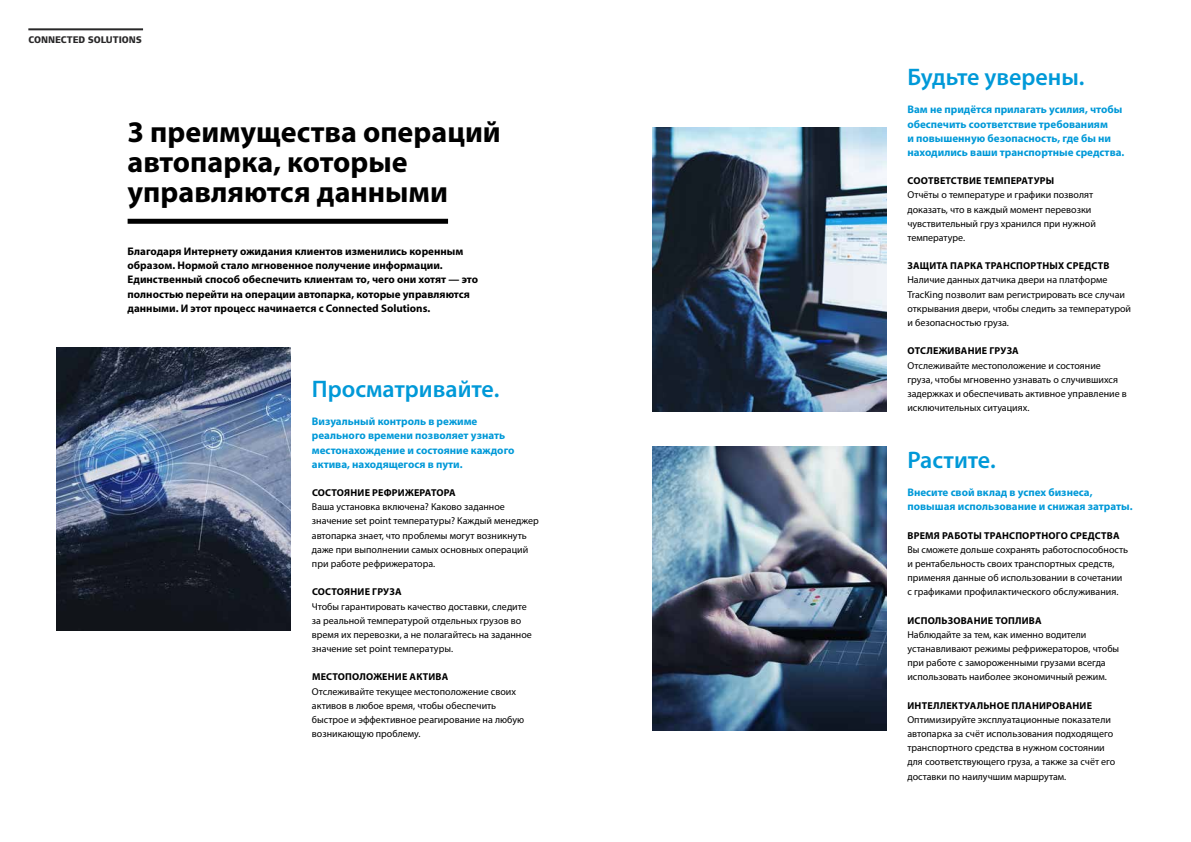
<style>
.page{position:relative;width:1191px;height:842px;background:#fff}
.page>*{position:absolute;margin:0;border:0;box-sizing:border-box;transform-origin:0 0}
.t1{font:700 30px/30px "Myriad Pro";color:#000}
.t2{font:600 24px "Myriad Pro";color:#0099d8}
.t3{font:700 11px/14.2px "Myriad Pro";color:#0099d8}
.t4{font:700 11px/14.2px "Myriad Pro";color:#000}
.t5{font:10px/14.2px "Myriad Pro";color:#000}
.t6{font:700 10px "Myriad Pro";letter-spacing:.02em;color:#000}
.t7{font:800 10px "Foundry Form Sans";color:#292829}
</style>
<div class="page">
<hr style="left:28px;top:28px;width:115px;height:2px;background:#292829">
<div style="left:128px;top:219px;width:320px;height:5px;background:#000"></div>
<img style="left:57px;top:347px;width:234px;height:284px">
<img style="left:652px;top:446px;width:234px;height:284px">
<img style="left:652px;top:128px;width:234px;height:283px">
<p class="t7" style="left:28px;top:34px;width:115px">CONNECTED SOLUTIONS</p>
<h1 class="t1" style="left:128px;top:116px;width:375px">3 преимущества операций автопарка, которые управляются данными</h1>
<p class="t4" style="left:128px;top:244px;width:352px">Благодаря Интернету ожидания клиентов изменились коренным образом. Нормой стало мгновенное получение информации.<br>Единственный способ обеспечить клиентам то, чего они хотят — это полностью перейти на операции автопарка, которые управляются данными. И этот процесс начинается с Connected Solutions.</p>
<h2 class="t2" style="left:312px;top:374px;width:189px">Просматривайте.</h2>
<p class="t3" style="left:312px;top:414px;width:204px">Визуальный контроль в режиме реального времени позволяет узнать местонахождение и состояние каждого актива, находящегося в пути.</p>
<p class="t6" style="left:312px;top:486px;width:145px">СОСТОЯНИЕ РЕФРИЖЕРАТОРА</p>
<p class="t5" style="left:312px;top:500px;width:228px">Ваша установка включена? Каково заданное значение set point температуры? Каждый менеджер автопарка знает, что проблемы могут возникнуть даже при выполнении самых основных операций при работе рефрижератора.</p>
<p class="t6" style="left:312px;top:585px;width:91px">СОСТОЯНИЕ ГРУЗА</p>
<p class="t5" style="left:312px;top:599px;width:221px">Чтобы гарантировать качество доставки, следите за реальной температурой отдельных грузов во время их перевозки, а не полагайтесь на заданное значение set point температуры.</p>
<p class="t6" style="left:312px;top:670px;width:138px">МЕСТОПОЛОЖЕНИЕ АКТИВА</p>
<p class="t5" style="left:312px;top:684px;width:214px">Отслеживайте текущее местоположение своих активов в любое время, чтобы обеспечить быстрое и эффективное реагирование на любую возникающую проблему.</p>
<h2 class="t2" style="left:907px;top:62px;width:179px">Будьте уверены.</h2>
<p class="t3" style="left:907px;top:102px;width:218px">Вам не придётся прилагать усилия, чтобы обеспечить соответствие требованиям<br>и повышенную безопасность, где бы ни находились ваши транспортные средства.</p>
<p class="t6" style="left:907px;top:174px;width:148px">СООТВЕТСТВИЕ ТЕМПЕРАТУРЫ</p>
<p class="t5" style="left:907px;top:188px;width:190px">Отчёты о температуре и графики позволят доказать, что в каждый момент перевозки чувствительный груз хранился при нужной температуре.</p>
<p class="t6" style="left:907px;top:259px;width:203px">ЗАЩИТА ПАРКА ТРАНСПОРТНЫХ СРЕДСТВ</p>
<p class="t5" style="left:907px;top:273px;width:225px">Наличие данных датчика двери на платформе TracKing позволит вам регистрировать все случаи открывания двери, чтобы следить за температурой и безопасностью груза.</p>
<p class="t6" style="left:907px;top:344px;width:113px">ОТСЛЕЖИВАНИЕ ГРУЗА</p>
<p class="t5" style="left:907px;top:358px;width:221px">Отслеживайте местоположение и состояние груза, чтобы мгновенно узнавать о случившихся задержках и обеспечивать активное управление в исключительных ситуациях.</p>
<h2 class="t2" style="left:907px;top:444px;width:90px">Растите.</h2>
<p class="t3" style="left:907px;top:485px;width:227px">Внесите свой вклад в успех бизнеса, повышая использование и снижая затраты.</p>
<p class="t6" style="left:907px;top:529px;width:214px">ВРЕМЯ РАБОТЫ ТРАНСПОРТНОГО СРЕДСТВА</p>
<p class="t5" style="left:907px;top:542px;width:222px">Вы сможете дольше сохранять работоспособность и рентабельность своих транспортных средств, применяя данные об использовании в сочетании с графиками профилактического обслуживания.</p>
<p class="t6" style="left:907px;top:614px;width:136px">ИСПОЛЬЗОВАНИЕ ТОПЛИВА</p>
<p class="t5" style="left:907px;top:627px;width:213px">Наблюдайте за тем, как именно водители устанавливают режимы рефрижераторов, чтобы при работе с замороженными грузами всегда использовать наиболее экономичный режим.</p>
<p class="t6" style="left:907px;top:699px;width:186px">ИНТЕЛЛЕКТУАЛЬНОЕ ПЛАНИРОВАНИЕ</p>
<p class="t5" style="left:907px;top:712px;width:209px">Оптимизируйте эксплуатационные показатели автопарка за счёт использования подходящего транспортного средства в нужном состоянии для соответствующего груза, а также за счёт его доставки по наилучшим маршрутам.</p>
</div>
